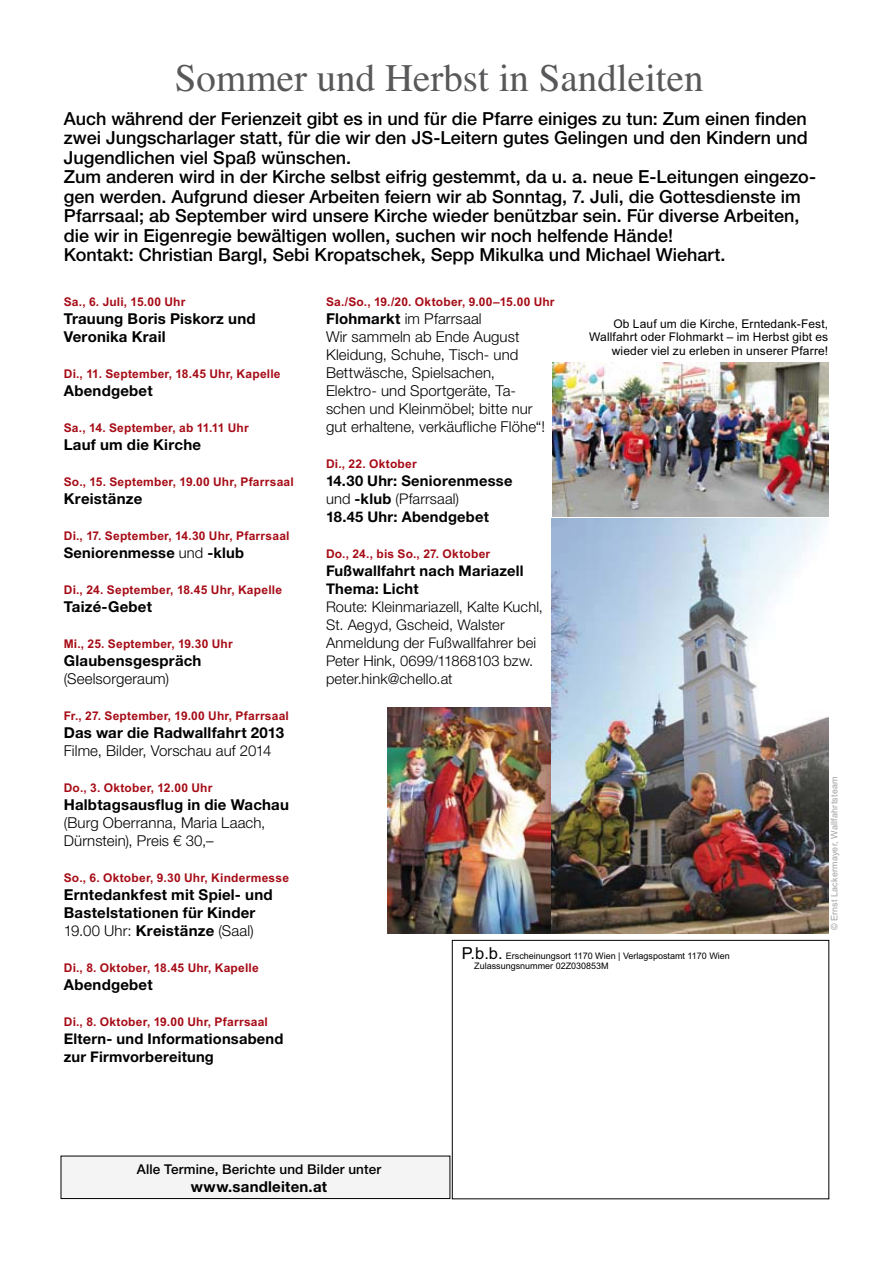
<style>
.page{position:relative;width:893px;height:1263px;background:#fff}
.page>*{position:absolute;margin:0;border:0;box-sizing:border-box;transform-origin:0 0}
.t1{font:39px "Times";color:#58585a}
.t2{font:500 18px/19.5px "Helvetica Neue";color:#000}
.t3{font:300 15px/18px "Helvetica Neue";letter-spacing:.005em;color:#000}
.t4{font:700 15px/18px "Helvetica Neue";letter-spacing:.015em;color:#000}
.t5{font:700 14.7px/18px "Helvetica Neue";letter-spacing:.015em;color:#000}
.t6{font:300 14.7px/18px "Helvetica Neue";letter-spacing:.01em;color:#000}
.t7{font:500 13.5px "Helvetica Neue";letter-spacing:.01em;color:#000}
.t8{font:700 12px "Arial";letter-spacing:.02em;color:#a60b16}
.t9{font:12px/13.5px "Arial";letter-spacing:.01em;color:#000;text-align:right}
.t10{font:9px/10.8px "Arial";color:#000}
.t11{font:9px "Arial";letter-spacing:.02em;color:#a1a2a4}
.s1{font-weight:300}
.s2{font-weight:700}
.s3{font-size:16.5px}
</style>
<div class="page">
<img style="left:552px;top:518px;width:277px;height:416px">
<div style="left:452px;top:940px;width:377px;height:259px;border:1px solid #000"></div>
<div style="left:61px;top:1156px;width:389px;height:42px;background:#f4f4f5"></div>
<div style="left:61px;top:1156px;width:389px;height:43px;border:1px solid #000"></div>
<img style="left:552px;top:362px;width:277px;height:154px">
<img style="left:388px;top:708px;width:162px;height:226px">
<h1 class="t1" style="left:175px;top:64px;width:530px">Sommer und Herbst in Sandleiten</h1>
<p class="t2" style="left:64px;top:110px;width:754px">Auch während der Ferienzeit gibt es in und für die Pfarre einiges zu tun: Zum einen finden zwei Jungscharlager statt, für die wir den JS-Leitern gutes Gelingen und den Kindern und Jugendlichen viel Spaß wünschen.<br>Zum anderen wird in der Kirche selbst eifrig gestemmt, da u. a. neue E-Leitungen eingezo&shy;gen werden. Aufgrund dieser Arbeiten feiern wir ab Sonntag, 7. Juli, die Gottesdienste im Pfarrsaal; ab September wird unsere Kirche wieder benützbar sein. Für diverse Arbeiten, die wir in Eigenregie bewältigen wollen, suchen wir noch helfende Hände!<br>Kontakt: Christian Bargl, Sebi Kropatschek, Sepp Mikulka und Michael Wiehart.</p>
<p class="t8" style="left:64px;top:297px;width:123px">Sa., 6. Juli, 15.00 Uhr</p>
<p class="t4" style="left:64px;top:311px;width:193px">Trauung Boris Piskorz und<br>Veronika Krail</p>
<p class="t8" style="left:64px;top:369px;width:218px">Di., 11. September, 18.45 Uhr, Kapelle</p>
<p class="t4" style="left:64px;top:383px;width:90px">Abendgebet</p>
<p class="t8" style="left:64px;top:423px;width:186px">Sa., 14. September, ab 11.11 Uhr</p>
<p class="t4" style="left:64px;top:437px;width:139px">Lauf um die Kirche</p>
<p class="t8" style="left:64px;top:477px;width:231px">So., 15. September, 19.00 Uhr, Pfarrsaal</p>
<p class="t4" style="left:64px;top:491px;width:80px">Kreistänze</p>
<p class="t8" style="left:64px;top:531px;width:227px">Di., 17. September, 14.30 Uhr, Pfarrsaal</p>
<p class="t5" style="left:64px;top:545px;width:182px">Seniorenmesse <span class="s1">und</span> -klub</p>
<p class="t8" style="left:64px;top:585px;width:220px">Di., 24. September, 18.45 Uhr, Kapelle</p>
<p class="t4" style="left:64px;top:599px;width:90px">Taizé-Gebet</p>
<p class="t8" style="left:64px;top:639px;width:170px">Mi., 25. September, 19.30 Uhr</p>
<p class="t4" style="left:64px;top:653px;width:139px">Glaubensgespräch</p>
<p class="t3" style="left:64px;top:671px;width:107px">(Seelsorgeraum)</p>
<p class="t8" style="left:64px;top:711px;width:227px">Fr., 27. September, 19.00 Uhr, Pfarrsaal</p>
<p class="t4" style="left:64px;top:725px;width:222px">Das war die Radwallfahrt 2013</p>
<p class="t3" style="left:64px;top:743px;width:209px">Filme, Bilder, Vorschau auf 2014</p>
<p class="t8" style="left:64px;top:783px;width:150px">Do., 3. Oktober, 12.00 Uhr</p>
<p class="t4" style="left:64px;top:797px;width:227px">Halbtagsausflug in die Wachau</p>
<p class="t3" style="left:64px;top:815px;width:203px">(Burg Oberranna, Maria Laach,<br>Dürnstein), Preis € 30,–</p>
<p class="t8" style="left:64px;top:873px;width:227px">So., 6. Oktober, 9.30 Uhr, Kindermesse</p>
<p class="t4" style="left:64px;top:887px;width:210px">Erntedankfest mit Spiel- und<br>Bastelstationen für Kinder<br><span class="s1">19.00 Uhr:</span> Kreistänze <span class="s1">(Saal)</span></p>
<p class="t8" style="left:64px;top:963px;width:197px">Di., 8. Oktober, 18.45 Uhr, Kapelle</p>
<p class="t4" style="left:64px;top:977px;width:90px">Abendgebet</p>
<p class="t8" style="left:64px;top:1017px;width:206px">Di., 8. Oktober, 19.00 Uhr, Pfarrsaal</p>
<p class="t5" style="left:64px;top:1031px;width:221px">Eltern- und Informationsabend zur Firmvorbereitung</p>
<p class="t8" style="left:326px;top:297px;width:230px">Sa./So., 19./20. Oktober, 9.00–15.00 Uhr</p>
<p class="t3" style="left:326px;top:311px;width:221px"><span class="s2">Flohmarkt</span> im Pfarrsaal<br>Wir sammeln ab Ende August<br>Kleidung, Schuhe, Tisch- und<br>Bettwäsche, Spielsachen,<br>Elektro- und Sportgeräte, Ta&shy;schen und Kleinmöbel; bitte nur gut erhaltene, verkäufliche Flöhe“!</p>
<p class="t8" style="left:326px;top:459px;width:92px">Di., 22. Oktober</p>
<p class="t5" style="left:326px;top:473px;width:188px">14.30 Uhr: Seniorenmesse <span class="s1">und</span> -klub <span class="s1">(Pfarrsaal)<br></span>18.45 Uhr: Abendgebet</p>
<p class="t8" style="left:326px;top:549px;width:166px">Do., 24., bis So., 27. Oktober</p>
<p class="t5" style="left:326px;top:563px;width:199px">Fußwallfahrt nach Mariazell<br>Thema: Licht</p>
<p class="t6" style="left:326px;top:599px;width:219px">Route: Kleinmariazell, Kalte Kuchl,<br>St. Aegyd, Gscheid, Walster<br>Anmeldung der Fußwallfahrer bei<br>Peter Hink, 0699/11868103 bzw. peter.hink@chello.at</p>
<p class="t9" style="left:589px;top:318px;width:241px">Ob Lauf um die Kirche, Erntedank-Fest,<br>Wallfahrt oder Flohmarkt – im Herbst gibt es wieder viel zu erleben in unserer Pfarre!</p>
<p class="t11" style="left:831px;top:930px;width:156px;rotate:-90deg">© Ernst Lackermayer, Wallfahrtsteam</p>
<p class="t10" style="left:474px;top:951px;width:257px;text-indent:-13px"><span class="s3">P.b.b.</span> Erscheinungsort 1170 Wien | Verlagspostamt 1170 Wien<br>Zulassungsnummer 02Z030853M</p>
<p class="t7" style="left:137px;top:1164px;width:246px">Alle Termine, Berichte und Bilder unter</p>
<p class="t4" style="left:191px;top:1179px;width:138px">www.sandleiten.at</p>
</div>
